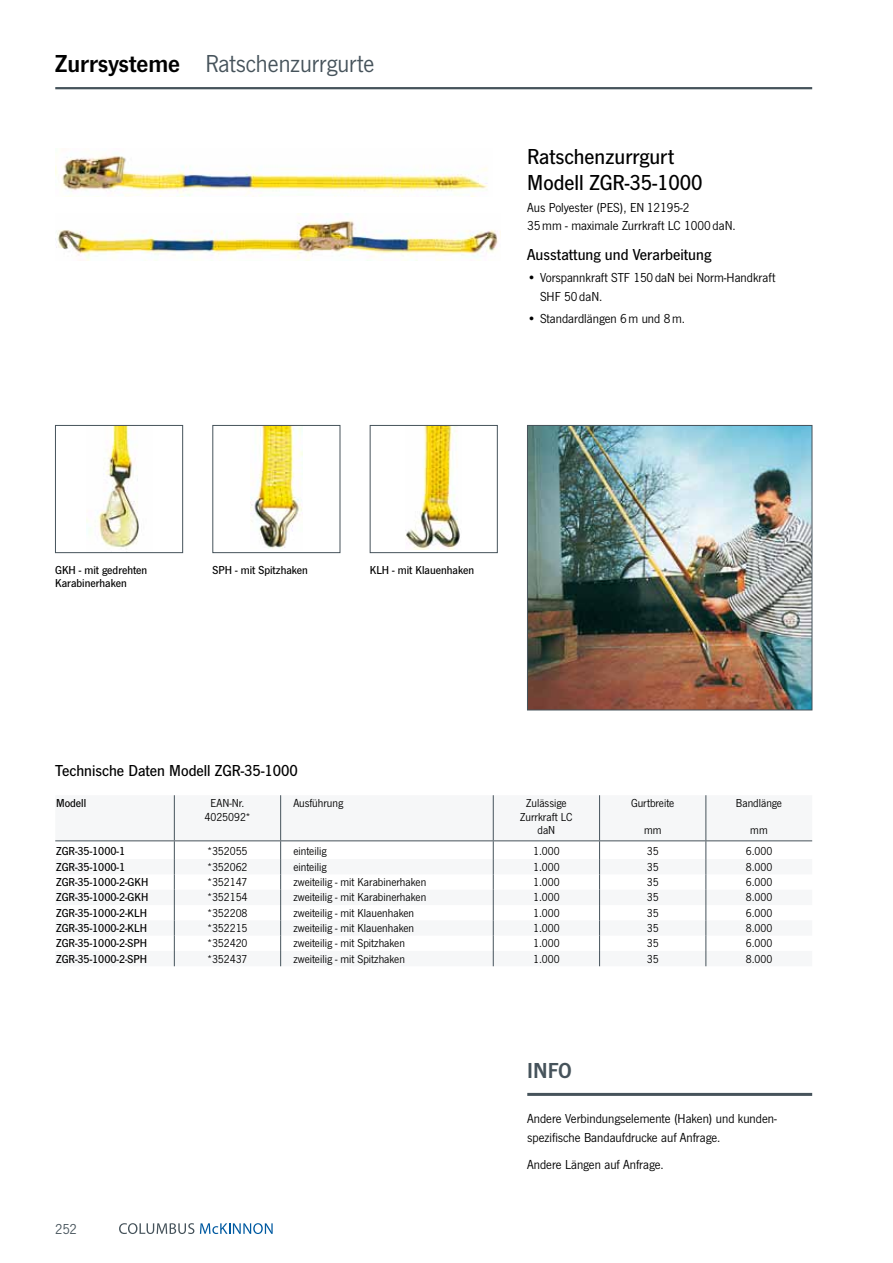
<style>
.page{position:relative;width:893px;height:1263px;background:#fff}
.page>*{position:absolute;margin:0;border:0;box-sizing:border-box;transform-origin:0 0}
.t1{font:25.5px "News Got";color:#46535b}
.t2{font:500 22.5px/26.1px "News Got";color:#000}
.t3{font:22.5px "News Got Dem";color:#46535b}
.t4{font:500 16.5px "News Got";color:#000}
.t5{font:15px "News Got";color:#46535b}
.t6{font:13.5px/18.6px "News Got";color:#000}
.t7{font:12px/13.5px "News Got";color:#000;text-align:center}
.t8{font:500 12px/13.5px "News Got";color:#000}
.s1{font-family:"News Got Dem";color:#000}
</style>
<div class="page">
<img style="left:527px;top:425px;width:285px;height:285px">
<img style="left:55px;top:213px;width:443px;height:48px">
<img style="left:55px;top:155px;width:433px;height:41px">
<svg style="left:55px;top:425px;width:128px;height:128px"></svg>
<svg style="left:212px;top:425px;width:128px;height:128px"></svg>
<svg style="left:370px;top:425px;width:128px;height:128px"></svg>
<hr style="left:55px;top:87px;width:757px;height:2px;background:#46535b">
<svg style="left:119px;top:1223px;width:75px;height:11px"></svg>
<svg style="left:200px;top:1223px;width:73px;height:11px"></svg>
<svg style="left:55px;top:795px;width:757px;height:171px"></svg>
<hr style="left:527px;top:1093px;width:285px;height:3px;background:#46535b">
<h1 class="t1" style="left:55px;top:50px;width:321px"><span class="s1">Zurrsysteme</span> Ratschenzurrgurte</h1>
<h2 class="t2" style="left:527px;top:144px;width:177px">Ratschenzurrgurt<br>Modell ZGR-35-1000</h2>
<p class="t6" style="left:527px;top:198px;width:210px">Aus Polyester (PES), EN 12195-2<br>35mm - maximale Zurrkraft LC 1000 daN.</p>
<h3 class="t4" style="left:527px;top:245px;width:186px">Ausstattung und Verarbeitung</h3>
<p class="t6" style="left:540px;top:268px;width:237px;text-indent:-13px">• Vorspannkraft STF 150 daN bei Norm-Handkraft<br>SHF 50 daN.</p>
<p class="t6" style="left:527px;top:309px;width:159px">• Standardlängen 6m und 8m.</p>
<p class="t8" style="left:55px;top:563px;width:94px">GKH - mit gedrehten<br>Karabinerhaken</p>
<p class="t8" style="left:213px;top:563px;width:97px">SPH - mit Spitzhaken</p>
<p class="t8" style="left:370px;top:563px;width:106px">KLH - mit Klauenhaken</p>
<h3 class="t4" style="left:55px;top:762px;width:244px">Technische Daten Modell ZGR-35-1000</h3>
<p class="t8" style="left:56px;top:797px;width:32px">Modell</p>
<p class="t7" style="left:205px;top:797px;width:47px">EAN-Nr.<br>4025092*</p>
<p class="t7" style="left:293px;top:797px;width:51px">Ausführung</p>
<p class="t7" style="left:520px;top:797px;width:54px">Zulässige<br>Zurrkraft LC daN</p>
<p class="t7" style="left:631px;top:797px;width:45px">Gurtbreite</p>
<p class="t7" style="left:644px;top:824px;width:19px">mm</p>
<p class="t7" style="left:736px;top:797px;width:48px">Bandlänge</p>
<p class="t7" style="left:750px;top:824px;width:19px">mm</p>
<p class="t8" style="left:56px;top:845px;width:70px">ZGR-35-1000-1</p>
<p class="t7" style="left:207px;top:845px;width:42px">*352055</p>
<p class="t7" style="left:293px;top:845px;width:35px">einteilig</p>
<p class="t7" style="left:533px;top:845px;width:28px">1.000</p>
<p class="t7" style="left:647px;top:845px;width:13px">35</p>
<p class="t7" style="left:746px;top:845px;width:28px">6.000</p>
<p class="t8" style="left:56px;top:860px;width:70px">ZGR-35-1000-1</p>
<p class="t7" style="left:207px;top:860px;width:42px">*352062</p>
<p class="t7" style="left:293px;top:860px;width:35px">einteilig</p>
<p class="t7" style="left:533px;top:860px;width:28px">1.000</p>
<p class="t7" style="left:647px;top:860px;width:13px">35</p>
<p class="t7" style="left:746px;top:860px;width:28px">8.000</p>
<p class="t8" style="left:56px;top:875px;width:94px">ZGR-35-1000-2-GKH</p>
<p class="t7" style="left:207px;top:875px;width:42px">*352147</p>
<p class="t7" style="left:293px;top:875px;width:134px">zweiteilig - mit Karabinerhaken</p>
<p class="t7" style="left:533px;top:875px;width:28px">1.000</p>
<p class="t7" style="left:647px;top:875px;width:13px">35</p>
<p class="t7" style="left:746px;top:875px;width:28px">6.000</p>
<p class="t8" style="left:56px;top:891px;width:94px">ZGR-35-1000-2-GKH</p>
<p class="t7" style="left:207px;top:891px;width:42px">*352154</p>
<p class="t7" style="left:293px;top:891px;width:134px">zweiteilig - mit Karabinerhaken</p>
<p class="t7" style="left:533px;top:891px;width:28px">1.000</p>
<p class="t7" style="left:647px;top:891px;width:13px">35</p>
<p class="t7" style="left:746px;top:891px;width:28px">8.000</p>
<p class="t8" style="left:56px;top:906px;width:92px">ZGR-35-1000-2-KLH</p>
<p class="t7" style="left:207px;top:906px;width:42px">*352208</p>
<p class="t7" style="left:293px;top:906px;width:122px">zweiteilig - mit Klauenhaken</p>
<p class="t7" style="left:533px;top:906px;width:28px">1.000</p>
<p class="t7" style="left:647px;top:906px;width:13px">35</p>
<p class="t7" style="left:746px;top:906px;width:28px">6.000</p>
<p class="t8" style="left:56px;top:921px;width:92px">ZGR-35-1000-2-KLH</p>
<p class="t7" style="left:207px;top:921px;width:42px">*352215</p>
<p class="t7" style="left:293px;top:921px;width:122px">zweiteilig - mit Klauenhaken</p>
<p class="t7" style="left:533px;top:921px;width:28px">1.000</p>
<p class="t7" style="left:647px;top:921px;width:13px">35</p>
<p class="t7" style="left:746px;top:921px;width:28px">8.000</p>
<p class="t8" style="left:56px;top:937px;width:93px">ZGR-35-1000-2-SPH</p>
<p class="t7" style="left:207px;top:937px;width:42px">*352420</p>
<p class="t7" style="left:293px;top:937px;width:113px">zweiteilig - mit Spitzhaken</p>
<p class="t7" style="left:533px;top:937px;width:28px">1.000</p>
<p class="t7" style="left:647px;top:937px;width:13px">35</p>
<p class="t7" style="left:746px;top:937px;width:28px">6.000</p>
<p class="t8" style="left:56px;top:952px;width:93px">ZGR-35-1000-2-SPH</p>
<p class="t7" style="left:207px;top:952px;width:42px">*352437</p>
<p class="t7" style="left:293px;top:952px;width:113px">zweiteilig - mit Spitzhaken</p>
<p class="t7" style="left:533px;top:952px;width:28px">1.000</p>
<p class="t7" style="left:647px;top:952px;width:13px">35</p>
<p class="t7" style="left:746px;top:952px;width:28px">8.000</p>
<p class="t5" style="left:55px;top:1221px;width:23px">252</p>
<h2 class="t3" style="left:527px;top:1057px;width:46px">INFO</h2>
<p class="t6" style="left:527px;top:1109px;width:251px">Andere Verbindungselemente (Haken) und kunden&shy;spezifische Bandaufdrucke auf Anfrage.</p>
<p class="t6" style="left:527px;top:1155px;width:138px">Andere Längen auf Anfrage.</p>
</div>
